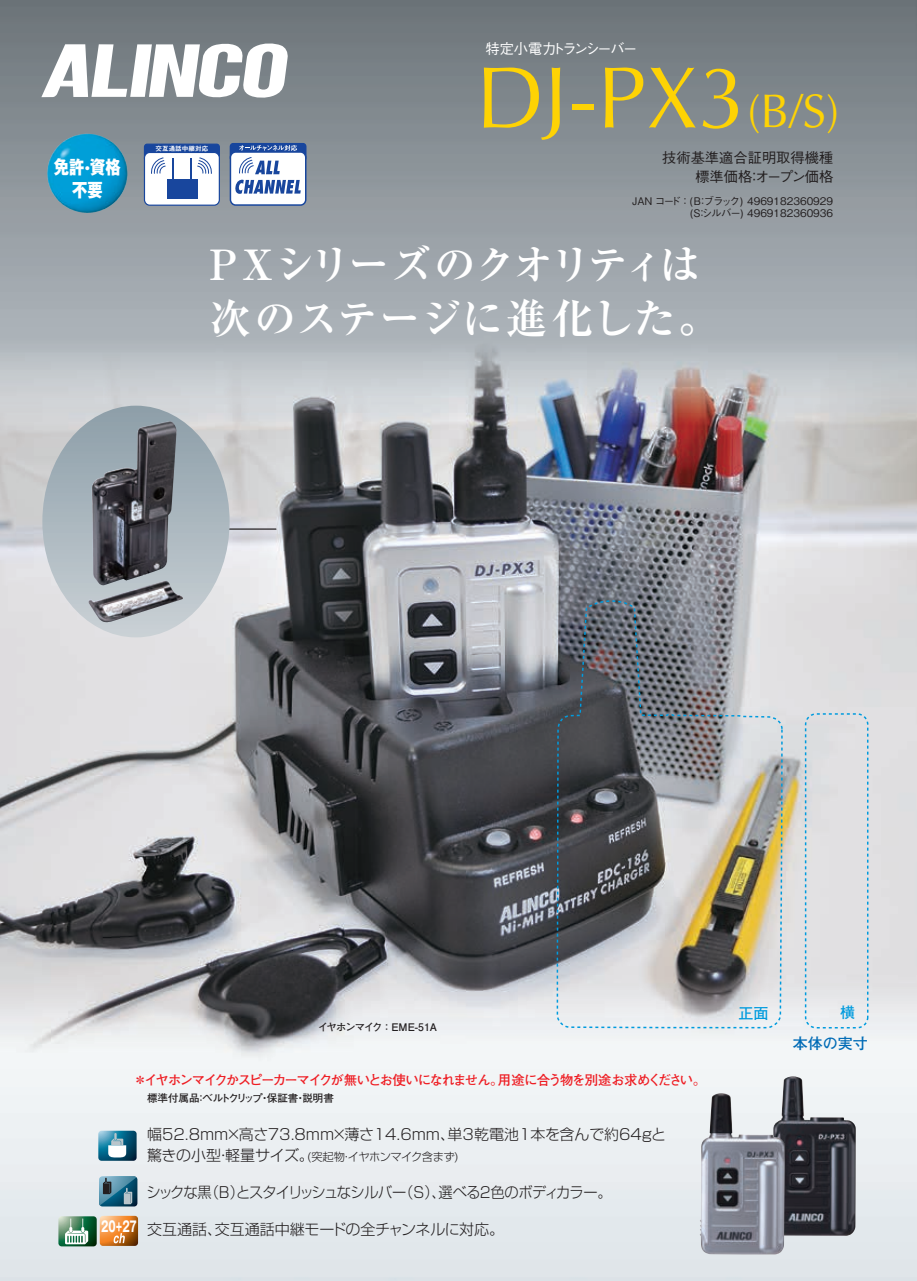
<style>
.page{position:relative;width:917px;height:1281px;background:#fff}
.page>*{position:absolute;margin:0;border:0;box-sizing:border-box;transform-origin:0 0}
.t1{font:87.15px "Optima";color:#fed304}
.t2{font:700 41.7px/54px "Ryumin Pro";letter-spacing:-.01em;color:#fff}
.t3{font:800 18.3px/23px "Gothic MB101 Pro";color:#fff;text-align:center;scale:.83 1}
.t4{font:300 15px "Shin Go Pro";color:#231f20}
.t5{font:300 15px "Shin Go Pro";letter-spacing:-.065em;color:#231f20;scale:.95 1}
.t6{font:300 15px "Shin Go Pro";letter-spacing:-.005em;color:#231f20}
.t7{font:700 15px "Futo Go B101 Pro";color:#006bb6}
.t8{font:700 15px "Futo Go B101 Pro";color:#009bde}
.t9{font:500 14.25px/19.4px "Gothic BBB Pro";color:#231f20;text-align:right}
.t10{font:500 14.25px "Gothic BBB Pro";letter-spacing:-.105em;color:#fff}
.t11{font:700 13.5px "Futo Go B101 Pro";letter-spacing:-.115em;color:#ee1d23}
.t12{font:300 11.25px "Shin Go Pro";letter-spacing:-.045em;color:#231f20}
.t13{font:500 10.5px/12.6px "Gothic BBB Pro";color:#231f20;text-align:right}
.t14{font:700 10.5px "Futo Go B101 Pro";letter-spacing:-.005em;color:#231f20}
.t15{font:700 10.5px "Futo Go B101 Pro";letter-spacing:-.095em;color:#231f20}
.t16{font:6.6px "Midashi Go Pro MB31";color:#fff}
.s1{font-size:15.3px}
.s2{font-size:47.25px}
.s3{font-size:15px}
</style>
<div class="page">
<img style="left:0;top:0;width:916px;height:1281px">
<hr style="left:226px;top:528px;width:50px;height:2px;background:#231f20">
<svg style="left:42px;top:406px;width:187px;height:231px;background:#bdc4ca"></svg>
<svg style="left:41px;top:42px;width:247px;height:57px"></svg>
<svg style="left:58px;top:1216px;width:80px;height:30px;background:#a19262"></svg>
<svg style="left:99px;top:1176px;width:38px;height:31px"></svg>
<svg style="left:98px;top:1131px;width:39px;height:30px"></svg>
<div style="left:144px;top:144px;width:75px;height:17px;background:#18469d;border-radius:3px"></div>
<div style="left:144px;top:144px;width:76px;height:18px;border:1px solid #18469d;border-radius:3px"></div>
<div style="left:144px;top:152px;width:75px;height:53px;background:#fff;border-radius:5px"></div>
<div style="left:144px;top:152px;width:76px;height:54px;border:1px solid #18469d;border-radius:5px"></div>
<div style="left:167px;top:179px;width:30px;height:20px;background:#18469d"></div>
<svg style="left:151px;top:157px;width:15px;height:17px"></svg>
<hr style="left:172px;top:158px;width:2px;height:24px;background:#18469d">
<svg style="left:191px;top:157px;width:21px;height:25px"></svg>
<div style="left:230px;top:144px;width:76px;height:17px;background:#18469d;border-radius:3px"></div>
<div style="left:230px;top:143px;width:76px;height:19px;border:2px solid #18469d;border-radius:3px"></div>
<div style="left:230px;top:152px;width:76px;height:53px;background:#fff;border-radius:5px"></div>
<div style="left:230px;top:151px;width:76px;height:55px;border:2px solid #18469d;border-radius:5px"></div>
<svg style="left:239px;top:145px;width:58px;height:6px"></svg>
<svg style="left:239px;top:157px;width:41px;height:17px"></svg>
<svg style="left:235px;top:180px;width:66px;height:14px"></svg>
<img style="left:51px;top:134px;width:34px;height:23px">
<div style="left:804px;top:713px;width:64px;height:316px;border:2px dashed #009bde;border-radius:11px"></div>
<img style="left:556px;top:558px;width:227px;height:471px">
<img style="left:88px;top:421px;width:95px;height:201px">
<img style="left:772px;top:1076px;width:83px;height:160px">
<img style="left:699px;top:1093px;width:86px;height:162px">
<h3 class="t10" style="left:485px;top:37px;width:153px">特定小電力トランシーバー</h3>
<h3 class="t3" style="left:54px;top:154px;width:82px">免許<span class="s1">・</span>資格不要</h3>
<p class="t16" style="left:155px;top:143px;width:54px">交互通話中継対応</p>
<h1 class="t1" style="left:476px;top:47px;width:365px">DJ-PX3<span class="s2">(B/S)</span></h1>
<h3 class="t9" style="left:662px;top:146px;width:172px">技術基準適合証明取得機種標準価格：オープン価格</h3>
<p class="t13" style="left:632px;top:193px;width:202px">JAN コード ：(Ｂ：ブラック) 4969182360929 (Ｓ：シルバー) 4969182360936</p>
<h2 class="t2" style="left:209px;top:235px;width:512px">PXシリーズのクオリティは次のステージに進化した。</h2>
<p class="t15" style="left:318px;top:1018px;width:121px">イヤホンマイク ：EME-51A</p>
<p class="t11" style="left:134px;top:1069px;width:574px">＊イヤホンマイクかスピーカーマイクが無いとお使いになれません。用途に合う物を別途お求めください。</p>
<p class="t14" style="left:147px;top:1090px;width:188px">標準付属品：ベルトクリップ・保証書・説明書</p>
<h3 class="t8" style="left:738px;top:1002px;width:31px">正面</h3>
<h3 class="t8" style="left:840px;top:1001px;width:16px">横</h3>
<h3 class="t7" style="left:792px;top:1032px;width:76px">本体の実寸</h3>
<h3 class="t4" style="left:147px;top:1122px;width:521px">幅52.8mm×高さ73.8mm×薄さ14.6mm、単3乾電池1本を含んで約64ｇと</h3>
<p class="t12" style="left:147px;top:1148px;width:313px"><span class="s3">驚きの小型・軽量サイズ。</span>(突起物・イヤホンマイク含まず)</p>
<h3 class="t5" style="left:147px;top:1180px;width:491px">シックな黒（B）とスタイリッシュなシルバー（S）、選べる２色のボディカラー。</h3>
<h3 class="t6" style="left:101px;top:1217px;width:404px"><sup>20</sup> <sup>27</sup> 交互通話、交互通話中継モードの全チャンネルに対応。</h3>
</div>
